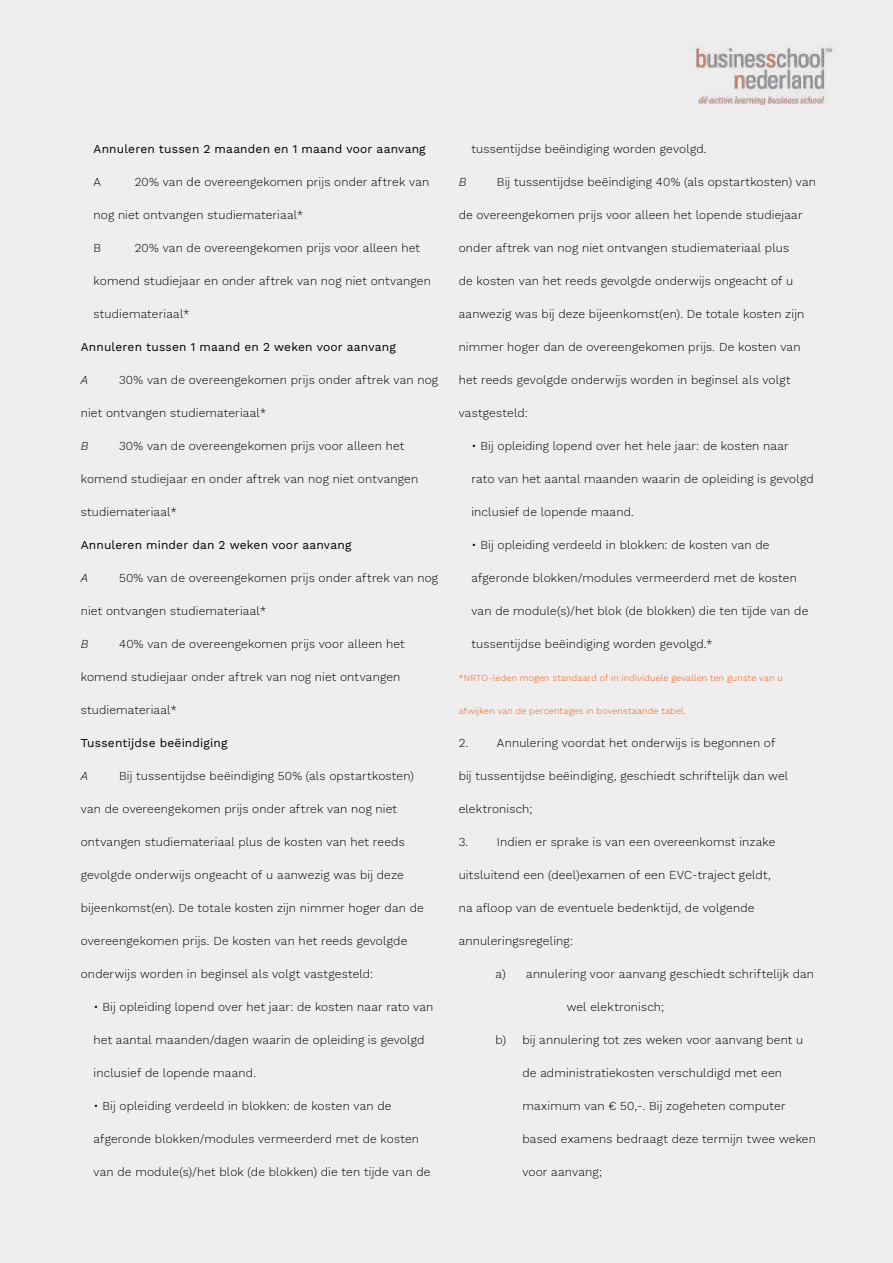
<style>
.page{position:relative;width:893px;height:1263px;background:#efedee}
.page>*{position:absolute;margin:0;border:0;box-sizing:border-box;transform-origin:0 0}
.t1{font:300 12px "Work Sans";letter-spacing:.015em;color:#000}
.t2{font:12px "Work Sans";letter-spacing:.015em;color:#000}
.t3{font:italic 300 12px "Work Sans";color:#000}
.t4{font:300 9px "Work Sans";letter-spacing:.025em;color:#eb5d12}
</style>
<div class="page">
<img style="left:694px;top:43px;width:139px;height:61px">
<p class="t2" style="left:94px;top:144px;width:334px">Annuleren tussen 2 maanden en 1 maand voor aanvang</p>
<p class="t1" style="left:94px;top:177px;width:9px">A</p>
<p class="t1" style="left:135px;top:177px;width:296px">20% van de overeengekomen prijs onder aftrek van</p>
<p class="t1" style="left:94px;top:210px;width:211px">nog niet ontvangen studiemateriaal*</p>
<p class="t1" style="left:94px;top:243px;width:9px">B</p>
<p class="t1" style="left:135px;top:243px;width:287px">20% van de overeengekomen prijs voor alleen het</p>
<p class="t1" style="left:94px;top:276px;width:339px">komend studiejaar en onder aftrek van nog niet ontvangen</p>
<p class="t1" style="left:94px;top:309px;width:98px">studiemateriaal*</p>
<p class="t2" style="left:81px;top:342px;width:317px">Annuleren tussen 1 maand en 2 weken voor aanvang</p>
<p class="t3" style="left:81px;top:375px;width:9px">A</p>
<p class="t1" style="left:119px;top:375px;width:321px">30% van de overeengekomen prijs onder aftrek van nog</p>
<p class="t1" style="left:81px;top:408px;width:187px">niet ontvangen studiemateriaal*</p>
<p class="t3" style="left:81px;top:441px;width:9px">B</p>
<p class="t1" style="left:119px;top:441px;width:287px">30% van de overeengekomen prijs voor alleen het</p>
<p class="t1" style="left:81px;top:474px;width:339px">komend studiejaar en onder aftrek van nog niet ontvangen</p>
<p class="t1" style="left:81px;top:507px;width:98px">studiemateriaal*</p>
<p class="t2" style="left:81px;top:540px;width:272px">Annuleren minder dan 2 weken voor aanvang</p>
<p class="t3" style="left:81px;top:573px;width:9px">A</p>
<p class="t1" style="left:119px;top:573px;width:321px">50% van de overeengekomen prijs onder aftrek van nog</p>
<p class="t1" style="left:81px;top:606px;width:187px">niet ontvangen studiemateriaal*</p>
<p class="t3" style="left:81px;top:639px;width:9px">B</p>
<p class="t1" style="left:119px;top:639px;width:287px">40% van de overeengekomen prijs voor alleen het</p>
<p class="t1" style="left:81px;top:672px;width:321px">komend studiejaar onder aftrek van nog niet ontvangen</p>
<p class="t1" style="left:81px;top:705px;width:98px">studiemateriaal*</p>
<p class="t2" style="left:81px;top:738px;width:148px">Tussentijdse beëindiging</p>
<p class="t3" style="left:81px;top:771px;width:9px">A</p>
<p class="t1" style="left:119px;top:771px;width:296px">Bij tussentijdse beëindiging 50% (als opstartkosten)</p>
<p class="t1" style="left:81px;top:804px;width:318px">van de overeengekomen prijs onder aftrek van nog niet</p>
<p class="t1" style="left:81px;top:837px;width:325px">ontvangen studiemateriaal plus de kosten van het reeds</p>
<p class="t1" style="left:81px;top:870px;width:324px">gevolgde onderwijs ongeacht of u aanwezig was bij deze</p>
<p class="t1" style="left:81px;top:903px;width:345px">bijeenkomst(en). De totale kosten zijn nimmer hoger dan de</p>
<p class="t1" style="left:81px;top:936px;width:328px">overeengekomen prijs. De kosten van het reeds gevolgde</p>
<p class="t1" style="left:81px;top:969px;width:294px">onderwijs worden in beginsel als volgt vastgesteld:</p>
<p class="t1" style="left:94px;top:1002px;width:341px">• Bij opleiding lopend over het jaar: de kosten naar rato van</p>
<p class="t1" style="left:94px;top:1035px;width:332px">het aantal maanden/dagen waarin de opleiding is gevolgd</p>
<p class="t1" style="left:94px;top:1068px;width:164px">inclusief de lopende maand.</p>
<p class="t1" style="left:94px;top:1101px;width:300px">• Bij opleiding verdeeld in blokken: de kosten van de</p>
<p class="t1" style="left:94px;top:1134px;width:327px">afgeronde blokken/modules vermeerderd met de kosten</p>
<p class="t1" style="left:94px;top:1167px;width:338px">van de module(s)/het blok (de blokken) die ten tijde van de</p>
<p class="t1" style="left:471px;top:144px;width:237px">tussentijdse beëindiging worden gevolgd.</p>
<p class="t3" style="left:459px;top:177px;width:9px">B</p>
<p class="t1" style="left:497px;top:177px;width:321px">Bij tussentijdse beëindiging 40% (als opstartkosten) van</p>
<p class="t1" style="left:459px;top:210px;width:345px">de overeengekomen prijs voor alleen het lopende studiejaar</p>
<p class="t1" style="left:459px;top:243px;width:332px">onder aftrek van nog niet ontvangen studiemateriaal plus</p>
<p class="t1" style="left:459px;top:276px;width:336px">de kosten van het reeds gevolgde onderwijs ongeacht of u</p>
<p class="t1" style="left:459px;top:309px;width:347px">aanwezig was bij deze bijeenkomst(en). De totale kosten zijn</p>
<p class="t1" style="left:459px;top:342px;width:343px">nimmer hoger dan de overeengekomen prijs. De kosten van</p>
<p class="t1" style="left:459px;top:375px;width:334px">het reeds gevolgde onderwijs worden in beginsel als volgt</p>
<p class="t1" style="left:459px;top:408px;width:70px">vastgesteld:</p>
<p class="t1" style="left:471px;top:441px;width:319px">• Bij opleiding lopend over het hele jaar: de kosten naar</p>
<p class="t1" style="left:471px;top:474px;width:344px">rato van het aantal maanden waarin de opleiding is gevolgd</p>
<p class="t1" style="left:471px;top:507px;width:164px">inclusief de lopende maand.</p>
<p class="t1" style="left:471px;top:540px;width:300px">• Bij opleiding verdeeld in blokken: de kosten van de</p>
<p class="t1" style="left:471px;top:573px;width:327px">afgeronde blokken/modules vermeerderd met de kosten</p>
<p class="t1" style="left:471px;top:606px;width:338px">van de module(s)/het blok (de blokken) die ten tijde van de</p>
<p class="t1" style="left:471px;top:639px;width:243px">tussentijdse beëindiging worden gevolgd.*</p>
<p class="t4" style="left:459px;top:674px;width:325px">*NRTO-leden mogen standaard of in individuele gevallen ten gunste van u</p>
<p class="t4" style="left:459px;top:707px;width:229px">afwijken van de percentages in bovenstaande tabel.</p>
<p class="t1" style="left:459px;top:738px;width:318px">2. Annulering voordat het onderwijs is begonnen of</p>
<p class="t1" style="left:459px;top:771px;width:331px">bij tussentijdse beëindiging, geschiedt schriftelijk dan wel</p>
<p class="t1" style="left:459px;top:804px;width:75px">elektronisch;</p>
<p class="t1" style="left:459px;top:837px;width:318px">3. Indien er sprake is van een overeenkomst inzake</p>
<p class="t1" style="left:459px;top:870px;width:314px">uitsluitend een (deel)examen of een EVC-traject geldt,</p>
<p class="t1" style="left:459px;top:899px;width:297px">na afloop van de eventuele bedenktijd, de volgende</p>
<p class="t1" style="left:459px;top:936px;width:116px">annuleringsregeling:</p>
<p class="t1" style="left:495px;top:969px;width:320px">a) annulering voor aanvang geschiedt schriftelijk dan</p>
<p class="t1" style="left:567px;top:1002px;width:99px">wel elektronisch;</p>
<p class="t1" style="left:495px;top:1035px;width:309px">b) bij annulering tot zes weken voor aanvang bent u</p>
<p class="t1" style="left:522px;top:1068px;width:261px">de administratiekosten verschuldigd met een</p>
<p class="t1" style="left:522px;top:1101px;width:265px">maximum van € 50,-. Bij zogeheten computer</p>
<p class="t1" style="left:522px;top:1134px;width:295px">based examens bedraagt deze termijn twee weken</p>
<p class="t1" style="left:522px;top:1167px;width:81px">voor aanvang;</p>
</div>
